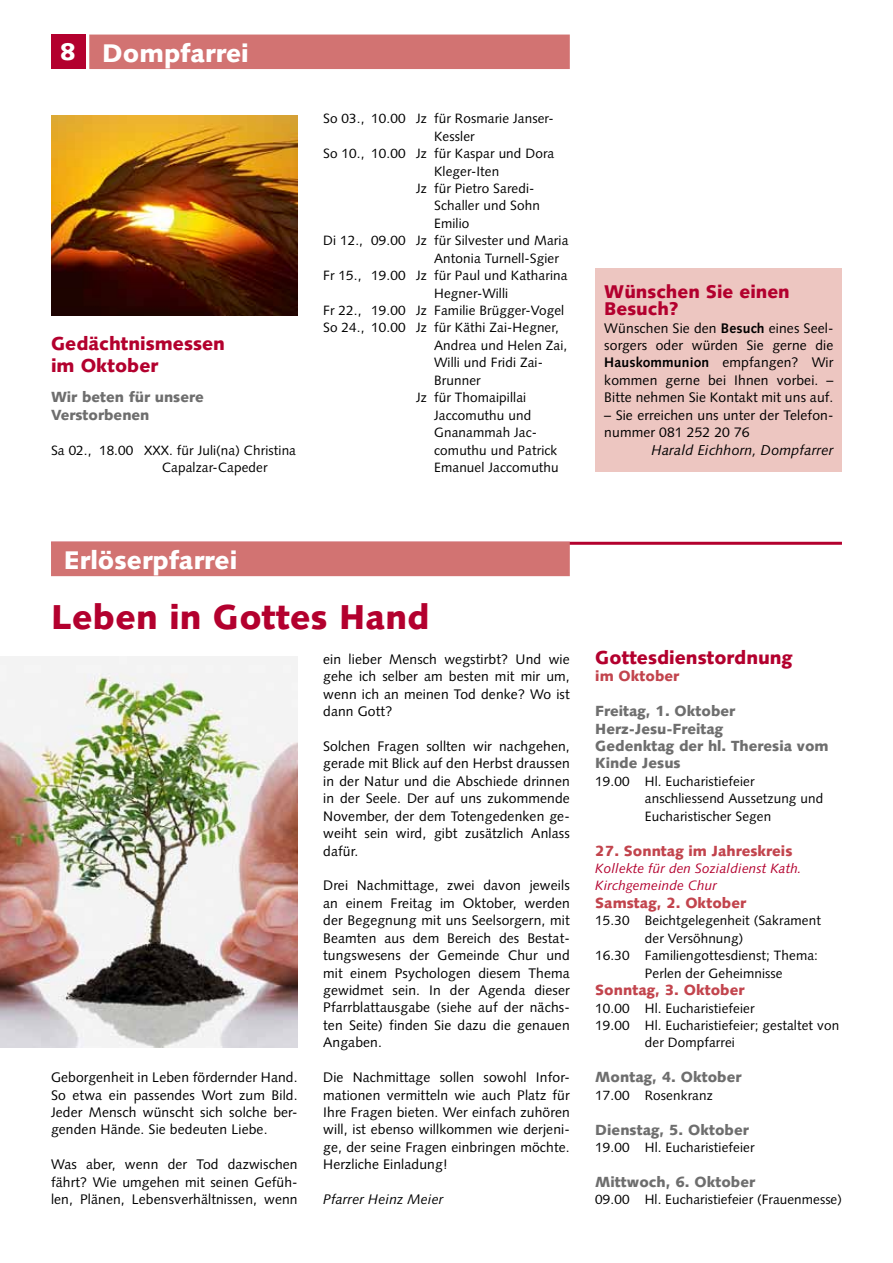
<style>
.page{position:relative;width:893px;height:1263px;background:#fff}
.page>*{position:absolute;margin:0;border:0;box-sizing:border-box;transform-origin:0 0}
.t1{font:900 34.5px "Syntax";letter-spacing:.005em;color:#b3002e}
.t2{font:900 25.5px "Syntax";color:#fff}
.t3{font:900 18.75px/21.8px "Syntax";color:#b3002e}
.t4{font:900 18.3px/17.4px "Syntax";color:#b3002e}
.t5{font:900 14.7px/17.4px "Syntax";color:#6e6e6e}
.t6{font:900 14.7px "Syntax";color:#c2444d}
.t7{font:italic 14.25px "Syntax";letter-spacing:.01em;color:#000}
.t8{font:13.8px/17.4px "Syntax";letter-spacing:.01em;color:#000;text-align:justify}
.t9{font:italic 13.8px "Syntax";letter-spacing:.01em;color:#000}
.t10{font:13.5px/17.4px "Syntax";letter-spacing:.01em;color:#000}
.t11{font:italic 13.5px/17.4px "Syntax";letter-spacing:.01em;color:#b3002e}
.s1{font-size:24px}
.s2{font-weight:700}
</style>
<div class="page">
<div style="left:51px;top:35px;width:34px;height:34px;background:#b3002e"></div>
<div style="left:89px;top:35px;width:481px;height:34px;background:#d27372"></div>
<hr style="left:51px;top:542px;width:791px;height:3px;background:#b3002e">
<div style="left:51px;top:542px;width:519px;height:34px;background:#d27372"></div>
<img style="left:51px;top:116px;width:247px;height:199px">
<div style="left:596px;top:268px;width:246px;height:204px;background:#edc6c1"></div>
<img style="left:0;top:657px;width:298px;height:390px">
<h2 class="t2" style="left:60px;top:38px;width:190px"><span class="s1">8</span> Dompfarrei</h2>
<h3 class="t3" style="left:51px;top:333px;width:175px">Gedächtnismessen im Oktober</h3>
<p class="t5" style="left:51px;top:388px;width:154px">Wir beten für unsere<br>Verstorbenen</p>
<p class="t10" style="left:162px;top:441px;width:136px;text-indent:-111px">Sa 02., 18.00 XXX. für Juli(na) Christina<br>Capalzar-Capeder</p>
<p class="t10" style="left:323px;top:110px;width:230px">So 03., 10.00 Jz für Rosmarie Janser-</p>
<p class="t10" style="left:434px;top:127px;width:42px">Kessler</p>
<p class="t10" style="left:323px;top:145px;width:233px">So 10., 10.00 Jz für Kaspar und Dora</p>
<p class="t10" style="left:434px;top:162px;width:67px">Kleger-Iten</p>
<p class="t10" style="left:416px;top:180px;width:118px">Jz für Pietro Saredi-</p>
<p class="t10" style="left:434px;top:197px;width:107px">Schaller und Sohn</p>
<p class="t10" style="left:434px;top:215px;width:37px">Emilio</p>
<p class="t10" style="left:323px;top:232px;width:247px">Di 12., 09.00 Jz für Silvester und Maria</p>
<p class="t10" style="left:434px;top:249px;width:126px">Antonia Turnell-Sgier</p>
<p class="t10" style="left:323px;top:267px;width:246px">Fr 15., 19.00 Jz für Paul und Katharina</p>
<p class="t10" style="left:434px;top:284px;width:75px">Hegner-Willi</p>
<p class="t10" style="left:323px;top:302px;width:243px">Fr 22., 19.00 Jz Familie Brügger-Vogel</p>
<p class="t10" style="left:323px;top:319px;width:237px">So 24., 10.00 Jz für Käthi Zai-Hegner,</p>
<p class="t10" style="left:434px;top:337px;width:135px">Andrea und Helen Zai,</p>
<p class="t10" style="left:434px;top:354px;width:108px">Willi und Fridi Zai-</p>
<p class="t10" style="left:434px;top:371px;width:48px">Brunner</p>
<p class="t10" style="left:416px;top:389px;width:112px">Jz für Thomaipillai</p>
<p class="t10" style="left:434px;top:406px;width:99px">Jaccomuthu und</p>
<p class="t10" style="left:434px;top:424px;width:105px">Gnanammah Jac-</p>
<p class="t10" style="left:434px;top:441px;width:125px">comuthu und Patrick</p>
<p class="t10" style="left:434px;top:459px;width:126px">Emanuel Jaccomuthu</p>
<h3 class="t4" style="left:604px;top:283px;width:187px">Wünschen Sie einen<br>Besuch?</h3>
<p class="t8" style="left:604px;top:319px;width:231px">Wünschen Sie den <span class="s2">Besuch</span> eines Seel&shy;sorgers oder würden Sie gerne die <span class="s2">Hauskommunion</span> empfangen? Wir kommen gerne bei Ihnen vorbei. – Bitte nehmen Sie Kontakt mit uns auf.</p>
<p class="t8" style="left:604px;top:406px;width:231px">– Sie erreichen uns unter der Telefon&shy;nummer 081 252 20 76</p>
<p class="t7" style="left:652px;top:441px;width:183px">Harald Eichhorn, Dompfarrer</p>
<h2 class="t2" style="left:64px;top:545px;width:175px">Erlöserpfarrei</h2>
<h1 class="t1" style="left:51px;top:596px;width:380px">Leben in Gottes Hand</h1>
<p class="t8" style="left:51px;top:1069px;width:248px">Geborgenheit in Leben fördernder Hand.<br>So etwa ein passendes Wort zum Bild.<br>Jeder Mensch wünscht sich solche ber&shy;genden Hände. Sie bedeuten Liebe.</p>
<p class="t8" style="left:51px;top:1156px;width:248px">Was aber, wenn der Tod dazwischen fährt? Wie umgehen mit seinen Gefüh&shy;len, Plänen, Lebensverhältnissen, wenn</p>
<p class="t8" style="left:323px;top:650px;width:248px">ein lieber Mensch wegstirbt? Und wie gehe ich selber am besten mit mir um, wenn ich an meinen Tod denke? Wo ist dann Gott?</p>
<p class="t8" style="left:323px;top:737px;width:248px">Solchen Fragen sollten wir nachgehen, gerade mit Blick auf den Herbst draussen in der Natur und die Abschiede drinnen in der Seele. Der auf uns zukommende November, der dem Totengedenken ge&shy;weiht sein wird, gibt zusätzlich Anlass dafür.</p>
<p class="t8" style="left:323px;top:877px;width:248px">Drei Nachmittage, zwei davon jeweils an einem Freitag im Oktober, werden der Begegnung mit uns Seelsorgern, mit Beamten aus dem Bereich des Bestat&shy;tungswesens der Gemeinde Chur und mit einem Psychologen diesem Thema gewidmet sein. In der Agenda dieser Pfarrblattausgabe (siehe auf der nächs&shy;ten Seite) finden Sie dazu die genauen Angaben.</p>
<p class="t8" style="left:323px;top:1069px;width:248px">Die Nachmittage sollen sowohl Infor&shy;mationen vermitteln wie auch Platz für Ihre Fragen bieten. Wer einfach zuhören will, ist ebenso willkommen wie derjeni&shy;ge, der seine Fragen einbringen möchte.<br>Herzliche Einladung!</p>
<p class="t9" style="left:323px;top:1191px;width:122px">Pfarrer Heinz Meier</p>
<h3 class="t3" style="left:595px;top:646px;width:199px">Gottesdienstordnung</h3>
<p class="t6" style="left:595px;top:667px;width:85px">im Oktober</p>
<p class="t5" style="left:595px;top:702px;width:235px">Freitag, 1. Oktober<br>Herz-Jesu-Freitag<br>Gedenktag der hl. Theresia vom<br>Kinde Jesus</p>
<p class="t10" style="left:645px;top:772px;width:180px;text-indent:-50px">19.00 Hl. Eucharistiefeier anschliessend Aussetzung und<br>Eucharistischer Segen</p>
<p class="t6" style="left:595px;top:842px;width:199px">27. Sonntag im Jahreskreis</p>
<p class="t11" style="left:595px;top:860px;width:208px">Kollekte für den Sozialdienst Kath.<br>Kirchgemeinde Chur</p>
<p class="t6" style="left:595px;top:894px;width:152px">Samstag, 2. Oktober</p>
<p class="t10" style="left:595px;top:912px;width:227px">15.30 Beichtgelegenheit (Sakrament</p>
<p class="t10" style="left:645px;top:929px;width:100px">der Versöhnung)</p>
<p class="t10" style="left:595px;top:947px;width:224px">16.30 Familiengottesdienst; Thema:</p>
<p class="t10" style="left:645px;top:964px;width:139px">Perlen der Geheimnisse</p>
<p class="t6" style="left:595px;top:981px;width:151px">Sonntag, 3. Oktober</p>
<p class="t10" style="left:595px;top:999px;width:161px">10.00 Hl. Eucharistiefeier</p>
<p class="t10" style="left:595px;top:1016px;width:245px">19.00 Hl. Eucharistiefeier; gestaltet von</p>
<p class="t10" style="left:645px;top:1034px;width:92px">der Dompfarrei</p>
<p class="t5" style="left:595px;top:1068px;width:148px">Montag, 4. Oktober</p>
<p class="t10" style="left:595px;top:1086px;width:119px">17.00 Rosenkranz</p>
<p class="t5" style="left:595px;top:1121px;width:155px">Dienstag, 5. Oktober</p>
<p class="t10" style="left:595px;top:1139px;width:161px">19.00 Hl. Eucharistiefeier</p>
<p class="t5" style="left:595px;top:1173px;width:161px">Mittwoch, 6. Oktober</p>
<p class="t10" style="left:595px;top:1191px;width:248px">09.00 Hl. Eucharistiefeier (Frauenmesse)</p>
</div>
